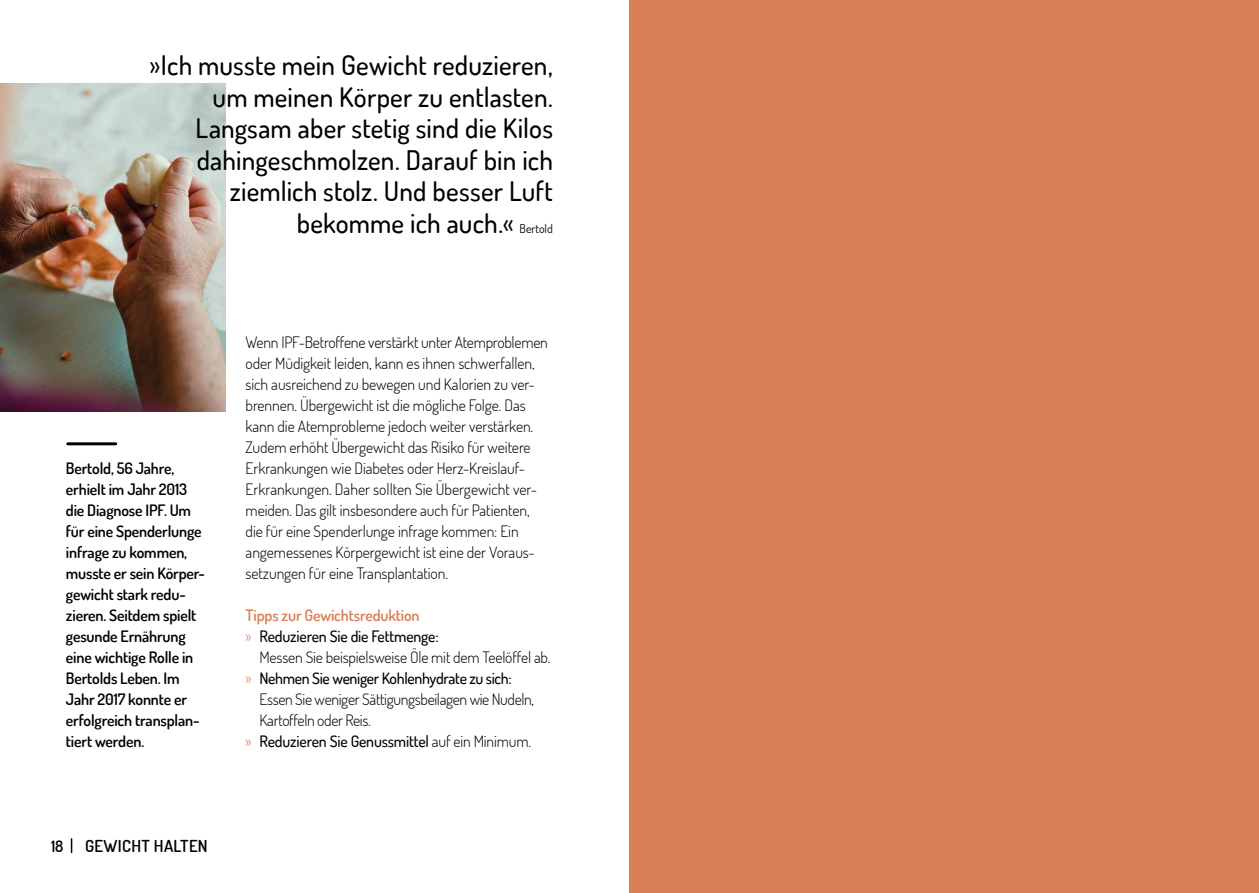
<style>
.page{position:relative;width:1259px;height:893px;background:#fff}
.page>*{position:absolute;margin:0;border:0;box-sizing:border-box;transform-origin:0 0}
.t1{font:500 27px "Dosis";letter-spacing:.005em;color:#000}
.t2{font:600 16.5px "Dosis";letter-spacing:.02em;color:#000}
.t3{font:300 15.75px/21px "Dosis";letter-spacing:-.005em;color:#000}
.t4{font:600 15.75px/21px "Dosis";letter-spacing:-.01em;color:#000}
.t5{font:500 15.75px "Dosis";letter-spacing:-.01em;color:#000}
.t6{font:600 15.75px "Dosis";letter-spacing:-.01em;color:#da8056}
.t7{font:12px "Dosis";color:#000}
.s1{font-weight:400}
.s2{font-weight:300;color:#da8056}
.s3{font-weight:300}
</style>
<div class="page">
<svg style="left:71px;top:839px;width:1px;height:13px"></svg>
<hr style="left:68px;top:442px;width:48px;height:3px;background:#000">
<img style="left:0;top:83px;width:225px;height:328px">
<div style="left:629px;top:0;width:630px;height:893px;background:#da8056"></div>
<h1 class="t1" style="left:149px;top:47px;width:405px"><span class="s1">»</span>Ich musste mein Gewicht reduzieren,</h1>
<h1 class="t1" style="left:213px;top:79px;width:342px">um meinen Körper zu entlasten.</h1>
<h1 class="t1" style="left:195px;top:111px;width:359px">Langsam aber stetig sind die Kilos</h1>
<h1 class="t1" style="left:197px;top:142px;width:358px">dahingeschmolzen. Darauf bin ich</h1>
<h1 class="t1" style="left:230px;top:174px;width:324px">ziemlich stolz. Und besser Luft</h1>
<h1 class="t1" style="left:297px;top:205px;width:218px">bekomme ich auch.<span class="s1">«</span></h1>
<p class="t7" style="left:519px;top:220px;width:35px">Bertold</p>
<p class="t4" style="left:66px;top:457px;width:141px">Bertold, 56 Jahre, erhielt im Jahr 2013 die Diagnose IPF. Um für eine Spenderlunge infrage zu kommen, musste er sein Körper&shy;gewicht stark redu&shy;zieren. Seitdem spielt gesunde Ernährung eine wichtige Rolle in<br>Bertolds Leben. Im<br>Jahr 2017 konnte er erfolgreich transplan&shy;tiert werden.</p>
<p class="t4" style="left:51px;top:835px;width:14px">18</p>
<p class="t2" style="left:85px;top:835px;width:124px">GEWICHT HALTEN</p>
<p class="t3" style="left:246px;top:331px;width:304px">Wenn IPF-Betroffene verstärkt unter Atemproblemen oder Müdigkeit leiden, kann es ihnen schwerfallen, sich ausreichend zu bewegen und Kalorien zu ver&shy;brennen. Übergewicht ist die mögliche Folge. Das kann die Atemprobleme jedoch weiter verstärken.<br>Zudem erhöht Übergewicht das Risiko für weitere Erkrankungen wie Diabetes oder Herz-Kreislauf-Erkrankungen. Daher sollten Sie Übergewicht ver&shy;meiden. Das gilt insbesondere auch für Patienten, die für eine Spenderlunge infrage kommen: Ein angemessenes Körpergewicht ist eine der Voraus&shy;setzungen für eine Transplantation.</p>
<p class="t6" style="left:246px;top:605px;width:176px">Tipps zur Gewichtsreduktion</p>
<p class="t5" style="left:246px;top:626px;width:195px"><span class="s2">»</span> Reduzieren Sie die Fettmenge:</p>
<p class="t3" style="left:259px;top:646px;width:292px">Messen Sie beispielsweise Öle mit dem Teelöffel ab.</p>
<p class="t5" style="left:246px;top:668px;width:268px"><span class="s2">»</span> Nehmen Sie weniger Kohlenhydrate zu sich:</p>
<p class="t3" style="left:259px;top:688px;width:276px">Essen Sie weniger Sättigungsbeilagen wie Nudeln,</p>
<p class="t3" style="left:259px;top:709px;width:113px">Kartoffeln oder Reis.</p>
<p class="t5" style="left:246px;top:731px;width:287px"><span class="s2">»</span> Reduzieren Sie Genussmittel <span class="s3">auf ein Minimum.</span></p>
</div>
